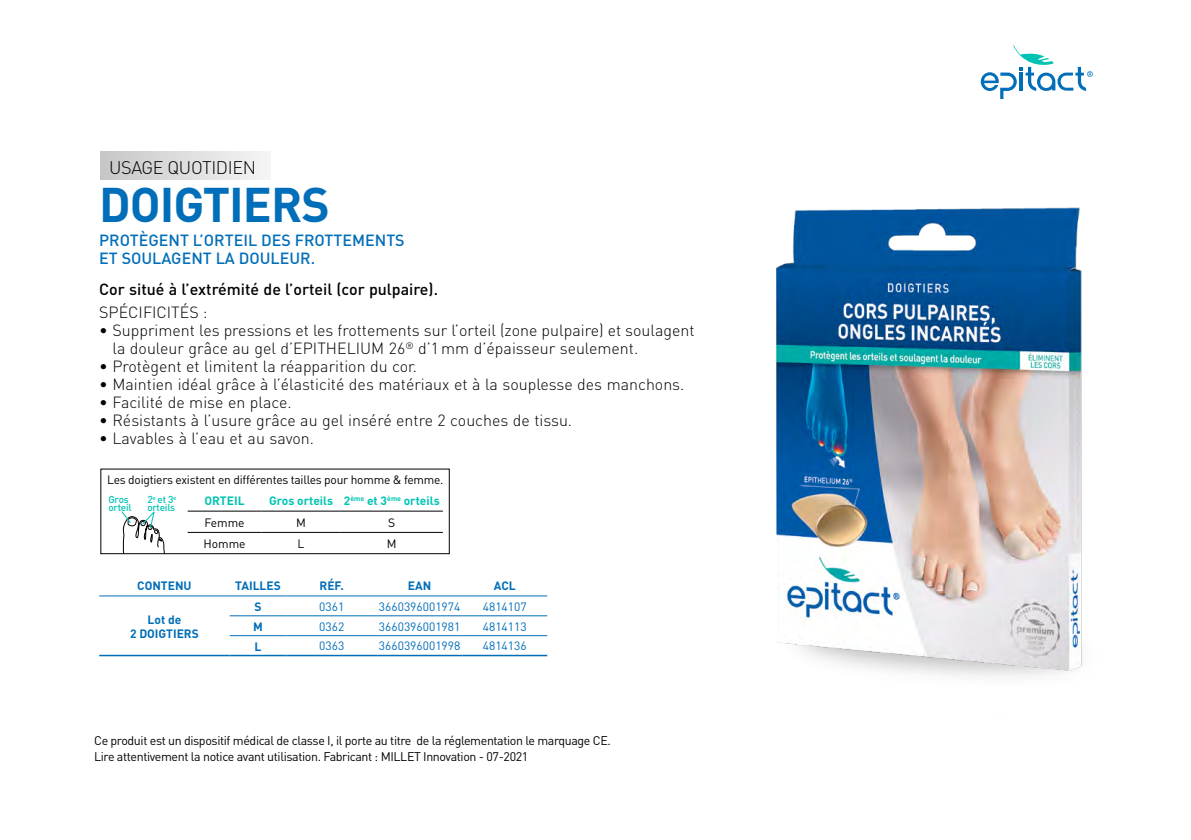
<style>
.page{position:relative;width:1191px;height:840px;background:#fff}
.page>*{position:absolute;margin:0;border:0;box-sizing:border-box;transform-origin:0 0}
.t1{font:700 48px "DIN";letter-spacing:-.02em;color:#006eb8}
.t2{font:300 18px "DIN";letter-spacing:-.02em;color:#000}
.t3{font:300 16px/18px "DIN";color:#000}
.t4{font:500 16px/18px "DIN";color:#006eb8}
.t5{font:500 16px "DIN";color:#000}
.t6{font:12.4px/16.2px "DIN";letter-spacing:-.03em;color:#000}
.t7{font:12px "DIN";color:#006eb8}
.t8{font:12px "DIN";letter-spacing:-.02em;color:#000}
.t9{font:700 12px/14.4px "DIN";color:#006eb8;text-align:center}
.t10{font:700 12px "DIN";color:#00c4b3}
.t11{font:500 10px/8px "DIN";letter-spacing:-.025em;color:#00c3b4}
</style>
<div class="page">
<svg style="left:980px;top:45px;width:112px;height:54px"></svg>
<div style="left:101px;top:151px;width:170px;height:29px;background:linear-gradient(to right,#c7c7c6,#f5f5f5)"></div>
<hr style="left:188px;top:531px;width:73px;height:1px;background:#000">
<hr style="left:261px;top:531px;width:80px;height:1px;background:#000">
<hr style="left:341px;top:531px;width:102px;height:1px;background:#000">
<hr style="left:188px;top:510px;width:73px;height:1px;background:#000">
<hr style="left:261px;top:510px;width:80px;height:1px;background:#000">
<hr style="left:341px;top:510px;width:102px;height:1px;background:#000">
<svg style="left:121px;top:511px;width:44px;height:40px"></svg>
<hr style="left:99px;top:595px;width:131px;height:1px;background:#006eb8">
<hr style="left:230px;top:595px;width:56px;height:1px;background:#006eb8">
<hr style="left:286px;top:595px;width:91px;height:1px;background:#006eb8">
<hr style="left:377px;top:595px;width:85px;height:1px;background:#006eb8">
<hr style="left:462px;top:595px;width:85px;height:1px;background:#006eb8">
<hr style="left:230px;top:615px;width:56px;height:1px;background:#006eb8">
<hr style="left:286px;top:615px;width:91px;height:1px;background:#006eb8">
<hr style="left:377px;top:615px;width:85px;height:1px;background:#006eb8">
<hr style="left:462px;top:615px;width:85px;height:1px;background:#006eb8">
<hr style="left:230px;top:635px;width:56px;height:1px;background:#006eb8">
<hr style="left:286px;top:635px;width:91px;height:1px;background:#006eb8">
<hr style="left:377px;top:635px;width:85px;height:1px;background:#006eb8">
<hr style="left:462px;top:635px;width:85px;height:1px;background:#006eb8">
<hr style="left:99px;top:654px;width:131px;height:2px;background:#006eb8">
<hr style="left:230px;top:654px;width:56px;height:2px;background:#006eb8">
<hr style="left:286px;top:654px;width:91px;height:2px;background:#006eb8">
<hr style="left:377px;top:654px;width:85px;height:2px;background:#006eb8">
<hr style="left:462px;top:654px;width:85px;height:2px;background:#006eb8">
<img style="left:776px;top:207px;width:306px;height:469px">
<p class="t2" style="left:109px;top:156px;width:148px">USAGE QUOTIDIEN</p>
<h1 class="t1" style="left:99px;top:173px;width:232px">DOIGTIERS</h1>
<p class="t4" style="left:99px;top:231px;width:307px">PROTÈGENT L’ORTEIL DES FROTTEMENTS<br>ET SOULAGENT LA DOULEUR.</p>
<p class="t5" style="left:99px;top:278px;width:340px">Cor situé à l’extrémité de l’orteil (cor pulpaire).</p>
<p class="t3" style="left:99px;top:303px;width:110px">SPÉCIFICITÉS :</p>
<p class="t3" style="left:112px;top:321px;width:584px;text-indent:-13px">• Suppriment les pressions et les frottements sur l’orteil (zone pulpaire) et soulagent la douleur grâce au gel d’EPITHELIUM 26<sup>®</sup> d’1mm d’épaisseur seulement.</p>
<p class="t3" style="left:99px;top:357px;width:319px">• Protègent et limitent la réapparition du cor.</p>
<p class="t3" style="left:99px;top:375px;width:586px">• Maintien idéal grâce à l’élasticité des matériaux et à la souplesse des manchons.</p>
<p class="t3" style="left:99px;top:393px;width:194px">• Facilité de mise en place.</p>
<p class="t3" style="left:99px;top:411px;width:474px">• Résistants à l’usure grâce au gel inséré entre 2 couches de tissu.</p>
<p class="t3" style="left:99px;top:429px;width:216px">• Lavables à l’eau et au savon.</p>
<p class="t8" style="left:107px;top:472px;width:338px">Les doigtiers existent en différentes tailles pour homme &amp; femme.</p>
<p class="t11" style="left:108px;top:494px;width:25px">Gros orteil</p>
<p class="t11" style="left:147px;top:495px;width:30px">2<sup>e</sup> et 3<sup>e </sup>orteils</p>
<p class="t10" style="left:204px;top:493px;width:42px">ORTEIL</p>
<p class="t10" style="left:269px;top:493px;width:172px">Gros orteils 2<sup>ème</sup> et 3<sup>ème</sup> orteils</p>
<p class="t8" style="left:204px;top:514px;width:42px">Femme</p>
<p class="t8" style="left:296px;top:514px;width:11px">M</p>
<p class="t8" style="left:388px;top:514px;width:9px">S</p>
<p class="t8" style="left:203px;top:536px;width:44px">Homme</p>
<p class="t8" style="left:298px;top:536px;width:8px">L</p>
<p class="t8" style="left:387px;top:536px;width:11px">M</p>
<p class="t9" style="left:137px;top:577px;width:56px">CONTENU</p>
<p class="t9" style="left:235px;top:577px;width:47px">TAILLES</p>
<p class="t9" style="left:319px;top:577px;width:26px">RÉF.</p>
<p class="t9" style="left:408px;top:577px;width:25px">EAN</p>
<p class="t9" style="left:494px;top:577px;width:23px">ACL</p>
<p class="t9" style="left:130px;top:611px;width:70px">Lot de<br>2 DOIGTIERS</p>
<p class="t9" style="left:254px;top:598px;width:9px">S</p>
<p class="t7" style="left:319px;top:598px;width:27px">0361</p>
<p class="t7" style="left:379px;top:598px;width:83px">3660396001974</p>
<p class="t7" style="left:483px;top:598px;width:45px">4814107</p>
<p class="t9" style="left:253px;top:618px;width:11px">M</p>
<p class="t7" style="left:319px;top:618px;width:27px">0362</p>
<p class="t7" style="left:379px;top:618px;width:83px">3660396001981</p>
<p class="t7" style="left:483px;top:618px;width:45px">4814113</p>
<p class="t9" style="left:254px;top:638px;width:8px">L</p>
<p class="t7" style="left:319px;top:638px;width:27px">0363</p>
<p class="t7" style="left:379px;top:638px;width:83px">3660396001998</p>
<p class="t7" style="left:483px;top:638px;width:45px">4814136</p>
<p class="t6" style="left:94px;top:731px;width:518px">Ce produit est un dispositif médical de classe I, il porte au titre de la réglementation le marquage CE.<br>Lire attentivement la notice avant utilisation. Fabricant : MILLET Innovation - 07-2021</p>
</div>
